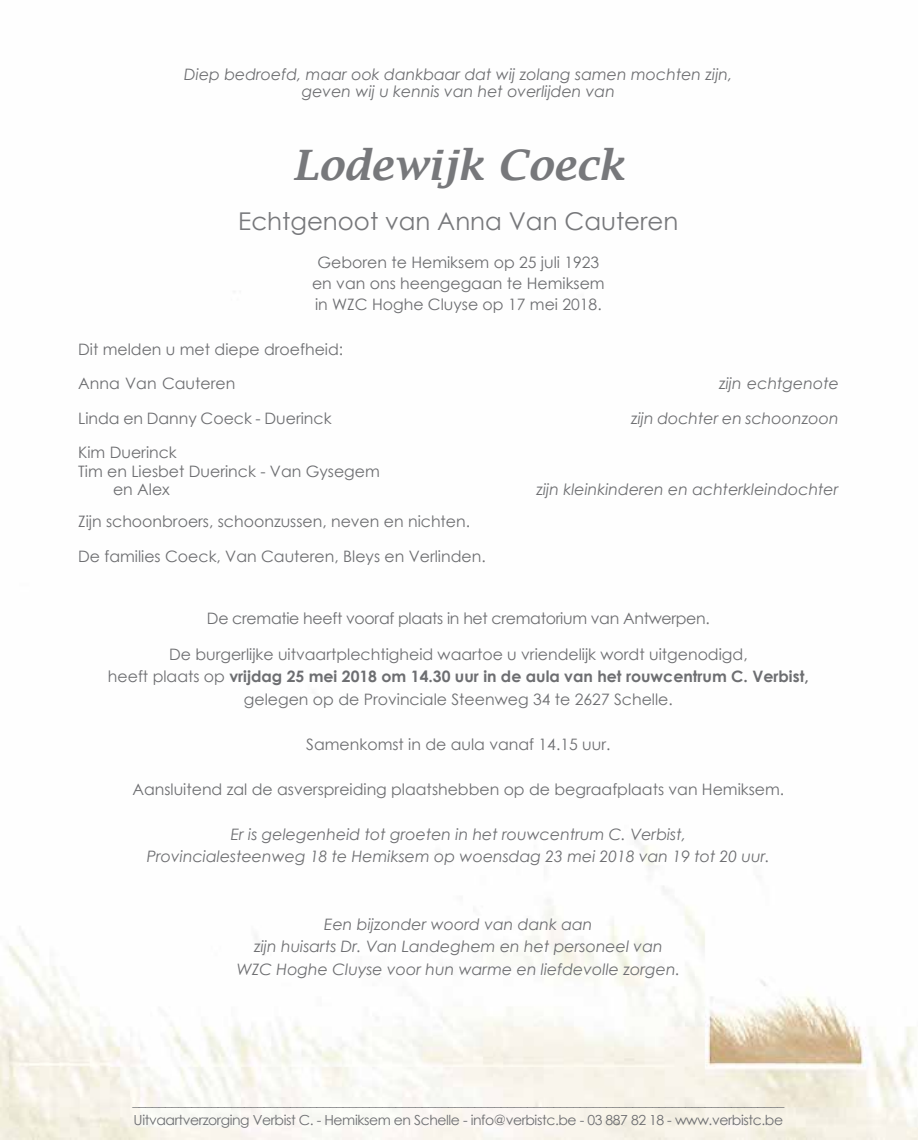
<style>
.page{position:relative;width:918px;height:1141px;background:#fff}
.page>*{position:absolute;margin:0;border:0;box-sizing:border-box;transform-origin:0 0}
.t1{font:italic 600 42px "Lucida Bright";color:#77787b}
.t2{font:24.5px "Century Gothic";color:#77787b}
.t3{font:15.75px/20.8px "Century Gothic";color:#6d6e71}
.t4{font:italic 15.75px/22.6px "Century Gothic";color:#6d6e71;text-align:center}
.t5{font:15.75px "Century Gothic";letter-spacing:-.02em;color:#6d6e71}
.t6{font:14px "Century Gothic";color:#6d6e71}
.t7{font:13.83px "Century Gothic";letter-spacing:-.03em;color:#6d6e71}
.s1{font-weight:700}
</style>
<div class="page">
<img style="left:0;top:837px;width:917px;height:303px">
<p class="t4" style="left:184px;top:65px;width:550px;line-height:17.2px">Diep bedroefd, maar ook dankbaar dat wij zolang samen mochten zijn, geven wij u kennis van het overlijden van</p>
<h1 class="t1" style="left:293px;top:141px;width:333px">Lodewijk Coeck</h1>
<h2 class="t2" style="left:238px;top:204px;width:442px">Echtgenoot van Anna Van Cauteren</h2>
<p class="t3" style="left:312px;top:252px;width:294px;text-align:center">Geboren te Hemiksem op 25 juli 1923 en van ons heengegaan te Hemiksem in WZC Hoghe Cluyse op 17 mei 2018.</p>
<p class="t3" style="left:78px;top:332px;width:267px;line-height:34.5px">Dit melden u met diepe droefheid:<br>Anna Van Cauteren</p>
<p class="t4" style="left:719px;top:372px;width:121px">zijn echtgenote</p>
<p class="t3" style="left:78px;top:408px;width:255px">Linda en Danny Coeck - Duerinck</p>
<p class="t4" style="left:631px;top:407px;width:209px">zijn dochter en schoonzoon</p>
<p class="t3" style="left:78px;top:443px;width:303px;line-height:19.1px">Kim Duerinck<br>Tim en Liesbet Duerinck - Van Gysegem</p>
<p class="t3" style="left:113px;top:478px;width:58px">en Alex</p>
<p class="t4" style="left:536px;top:477px;width:304px">zijn kleinkinderen en achterkleindochter</p>
<p class="t3" style="left:78px;top:504px;width:409px;line-height:34.5px">Zijn schoonbroers, schoonzussen, neven en nichten.<br>De families Coeck, Van Cauteren, Bleys en Verlinden.</p>
<p class="t5" style="left:207px;top:607px;width:504px">De crematie heeft vooraf plaats in het crematorium van Antwerpen.</p>
<p class="t3" style="left:108px;top:643px;width:702px;line-height:22.6px;text-align:center">De burgerlijke uitvaartplechtigheid waartoe u vriendelijk wordt uitgenodigd,<br>heeft plaats op <span class="s1">vrijdag 25 mei 2018 om 14.30 uur in de aula van het rouwcentrum C. Verbist, </span>gelegen op de Provinciale Steenweg 34 te 2627 Schelle.</p>
<p class="t3" style="left:306px;top:734px;width:306px">Samenkomst in de aula vanaf 14.15 uur.</p>
<p class="t3" style="left:132px;top:779px;width:653px">Aansluitend zal de asverspreiding plaatshebben op de begraafplaats van Hemiksem.</p>
<p class="t4" style="left:147px;top:823px;width:624px">Er is gelegenheid tot groeten in het rouwcentrum C. Verbist,<br>Provincialesteenweg 18 te Hemiksem op woensdag 23 mei 2018 van 19 tot 20 uur.</p>
<p class="t4" style="left:237px;top:913px;width:445px">Een bijzonder woord van dank aan<br>zijn huisarts Dr. Van Landeghem en het personeel van<br>WZC Hoghe Cluyse voor hun warme en liefdevolle zorgen.</p>
<p class="t6" style="left:132px;top:1091px;width:653px">___________________________________________________________________________________________________</p>
<p class="t7" style="left:134px;top:1110px;width:651px">Uitvaartverzorging Verbist C. - Hemiksem en Schelle - info@verbistc.be - 03 887 82 18 - www.verbistc.be</p>
</div>
